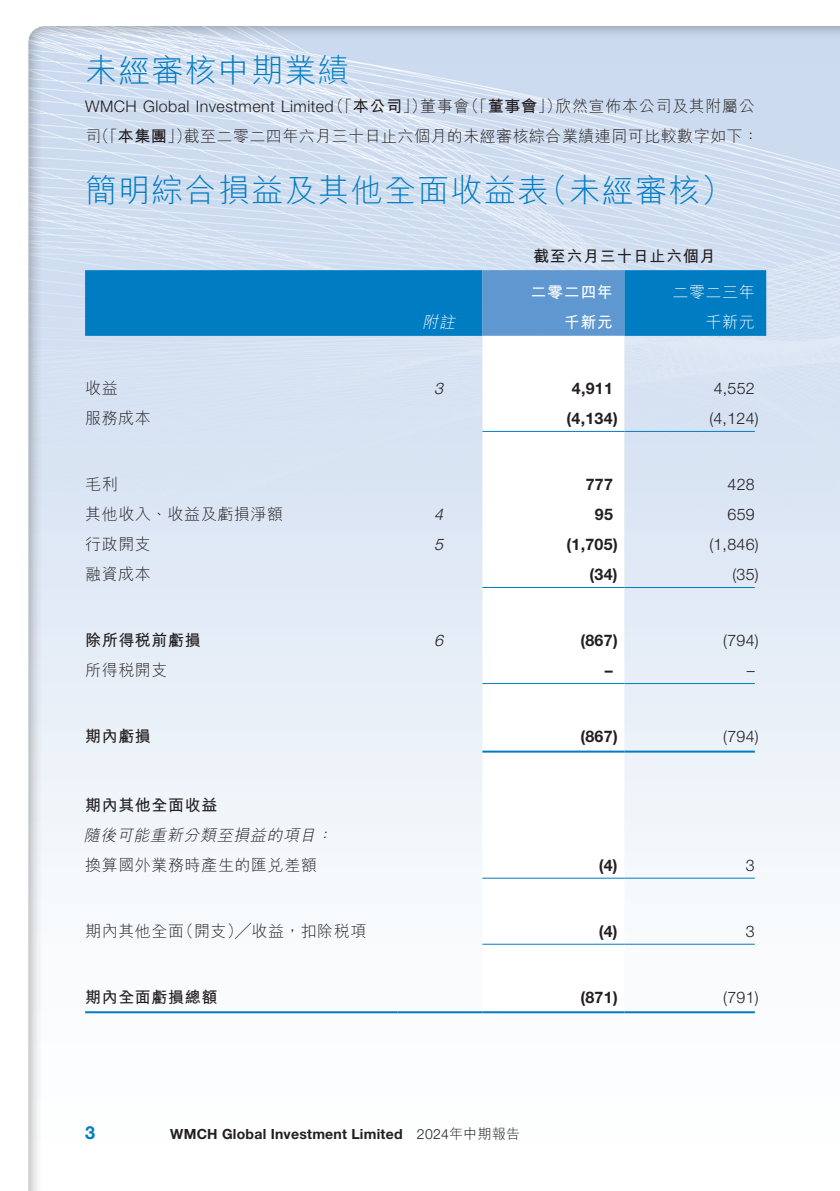
<style>
.page{position:relative;width:840px;height:1191px;background:#fff}
.page>*{position:absolute;margin:0;border:0;box-sizing:border-box;transform-origin:0 0}
._00_txt{font:300 32px "M Hei HK";letter-spacing:.035em;color:#007cc2}
.t1{font:700 18px "Helvetica Neue LT Std";color:#007cc2}
._00_txt-2{font:300 16px/30px "M Hei HK";letter-spacing:.025em;color:#231f20}
._50_Table_txt{font:300 16px "M Hei HK";letter-spacing:.035em;color:#231f20}
._50_Table_txt-2{font:700 16px "Helvetica Neue LT Std";letter-spacing:.015em;color:#231f20}
._50_Table_txt-3{font:300 16px "Helvetica Neue LT Std";letter-spacing:.015em;color:#231f20}
._50_Table_txt-4{font:700 16px "M Hei HK";letter-spacing:.035em;color:#231f20}
._50_Table_txt-5{font:italic 300 16px "M Hei HK";color:#231f20}
._50_Table_txt-6{font:300 16px "M Hei HK";letter-spacing:.035em;color:#fff}
._50_Table_txt-7{font:700 16px "M Hei HK";letter-spacing:.035em;color:#fff}
._50_Table_txt-8{font:italic 300 16px "Helvetica Neue LT Std";color:#231f20}
._50_Table_txt-9{font:italic 300 16px "M Hei HK";color:#fff}
.t2{font:700 14px "Helvetica Neue LT Std";letter-spacing:.015em;color:#231f20}
.t3{font:300 14px "M Hei HK";letter-spacing:.015em;color:#231f20}
.s1{font-weight:700}
.s2{font-family:"Helvetica Neue LT Std"}
</style>
<div class="page">
<div style="left:11px;top:25px;width:828px;height:1166px;background:#231f20;opacity:.5"></div>
<div style="left:85px;top:270px;width:680px;height:66px;background:#007cc2"></div>
<div style="left:482px;top:270px;width:142px;height:66px;background:#5f98d1"></div>
<svg style="left:482px;top:336px;width:142px;height:675px"></svg>
<hr style="left:482px;top:431px;width:142px;height:1px;background:#007cc2">
<hr style="left:624px;top:431px;width:130px;height:1px;background:#007cc2">
<hr style="left:482px;top:587px;width:142px;height:1px;background:#007cc2">
<hr style="left:624px;top:587px;width:130px;height:1px;background:#007cc2">
<hr style="left:482px;top:683px;width:142px;height:1px;background:#007cc2">
<hr style="left:624px;top:683px;width:130px;height:1px;background:#007cc2">
<hr style="left:482px;top:750px;width:142px;height:2px;background:#007cc2">
<hr style="left:624px;top:750px;width:130px;height:2px;background:#007cc2">
<hr style="left:482px;top:877px;width:142px;height:1px;background:#007cc2">
<hr style="left:624px;top:877px;width:130px;height:1px;background:#007cc2">
<hr style="left:482px;top:943px;width:142px;height:1px;background:#007cc2">
<hr style="left:624px;top:943px;width:130px;height:1px;background:#007cc2">
<hr style="left:85px;top:1011px;width:312px;height:2px;background:#007cc2">
<hr style="left:397px;top:1011px;width:85px;height:2px;background:#007cc2">
<hr style="left:482px;top:1011px;width:142px;height:2px;background:#007cc2">
<hr style="left:624px;top:1011px;width:130px;height:2px;background:#007cc2">
<p class="_00_txt" style="left:85px;top:54px;width:266px">未經審核中期業績</p>
<p class="_00_txt-2" style="left:463px;top:91px;width:100px">（「<span class="s1">董事會</span>」）</p>
<p class="_00_txt-2" style="left:328px;top:91px;width:100px">（「<span class="s1">本公司</span>」）</p>
<p class="_00_txt-2" style="left:555px;top:91px;width:201px">欣然宣佈本公司及其附屬公</p>
<p class="_00_txt-2" style="left:420px;top:91px;width:51px">董事會</p>
<p class="_00_txt-2" style="left:183px;top:91px;width:576px;text-indent:-98px"><span class="s2">WMCH Global Investment Limited<br></span>截至二零二四年六月三十日止六個月的未經審核綜合業績連同可比較數字如下：</p>
<p class="_00_txt-2" style="left:93px;top:121px;width:99px">（「<span class="s1">本集團</span>」）</p>
<p class="_00_txt-2" style="left:85px;top:121px;width:17px">司</p>
<p class="_00_txt" style="left:85px;top:174px;width:465px">簡明綜合損益及其他全面收益表</p>
<p class="_00_txt" style="left:536px;top:174px;width:198px">（未經審核(</p>
<p class="_50_Table_txt-4" style="left:533px;top:245px;width:183px">截至六月三十日止六個月</p>
<p class="_50_Table_txt-6" style="left:672px;top:284px;width:84px">二零二三年</p>
<p class="_50_Table_txt-7" style="left:530px;top:281px;width:84px">二零二四年</p>
<p class="_50_Table_txt-9" style="left:422px;top:314px;width:37px">附註</p>
<p class="_50_Table_txt-7" style="left:563px;top:311px;width:51px">千新元</p>
<p class="_50_Table_txt-6" style="left:705px;top:314px;width:51px">千新元</p>
<p class="_50_Table_txt" style="left:85px;top:380px;width:34px">收益</p>
<p class="_50_Table_txt-8" style="left:434px;top:378px;width:14px">3</p>
<p class="_50_Table_txt-2" style="left:571px;top:378px;width:43px">4,911</p>
<p class="_50_Table_txt-3" style="left:713px;top:378px;width:43px">4,552</p>
<p class="_50_Table_txt" style="left:85px;top:410px;width:67px">服務成本</p>
<p class="_50_Table_txt-2" style="left:566px;top:408px;width:53px">)4,134(</p>
<p class="_50_Table_txt-3" style="left:709px;top:408px;width:51px">)4,124(</p>
<p class="_50_Table_txt" style="left:85px;top:476px;width:34px">毛利</p>
<p class="_50_Table_txt-2" style="left:585px;top:474px;width:29px">777</p>
<p class="_50_Table_txt-3" style="left:727px;top:474px;width:29px">428</p>
<p class="_50_Table_txt" style="left:85px;top:506px;width:199px">其他收入、收益及虧損淨額</p>
<p class="_50_Table_txt-8" style="left:434px;top:504px;width:14px">4</p>
<p class="_50_Table_txt-2" style="left:594px;top:504px;width:20px">95</p>
<p class="_50_Table_txt-3" style="left:727px;top:504px;width:29px">659</p>
<p class="_50_Table_txt" style="left:85px;top:536px;width:67px">行政開支</p>
<p class="_50_Table_txt-8" style="left:434px;top:534px;width:14px">5</p>
<p class="_50_Table_txt-2" style="left:566px;top:534px;width:53px">)1,705(</p>
<p class="_50_Table_txt-3" style="left:709px;top:534px;width:51px">)1,846(</p>
<p class="_50_Table_txt" style="left:85px;top:566px;width:67px">融資成本</p>
<p class="_50_Table_txt-2" style="left:589px;top:564px;width:30px">)34(</p>
<p class="_50_Table_txt-3" style="left:732px;top:564px;width:28px">)35(</p>
<p class="_50_Table_txt-4" style="left:85px;top:628px;width:117px">除所得稅前虧損</p>
<p class="_50_Table_txt-8" style="left:434px;top:630px;width:14px">6</p>
<p class="_50_Table_txt-2" style="left:580px;top:630px;width:39px">)867(</p>
<p class="_50_Table_txt-3" style="left:722px;top:630px;width:37px">)794(</p>
<p class="_50_Table_txt" style="left:85px;top:662px;width:84px">所得稅開支</p>
<p class="_50_Table_txt-2" style="left:604px;top:660px;width:9px">–</p>
<p class="_50_Table_txt-3" style="left:746px;top:660px;width:9px">–</p>
<p class="_50_Table_txt-4" style="left:85px;top:724px;width:67px">期內虧損</p>
<p class="_50_Table_txt-2" style="left:580px;top:726px;width:39px">)867(</p>
<p class="_50_Table_txt-3" style="left:722px;top:726px;width:37px">)794(</p>
<p class="_50_Table_txt-4" style="left:85px;top:793px;width:134px">期內其他全面收益</p>
<p class="_50_Table_txt-5" style="left:84px;top:826px;width:237px">隨後可能重新分類至損益的項目</p>
<p class="_50_Table_txt-5" style="left:316px;top:826px;width:21px">：</p>
<p class="_50_Table_txt" style="left:85px;top:856px;width:233px">換算國外業務時產生的匯兌差額</p>
<p class="_50_Table_txt-2" style="left:598px;top:855px;width:20px">(4)</p>
<p class="_50_Table_txt-3" style="left:745px;top:855px;width:10px">3</p>
<p class="_50_Table_txt" style="left:178px;top:922px;width:190px">（開支）╱收益，扣除稅項</p>
<p class="_50_Table_txt" style="left:85px;top:922px;width:100px">期內其他全面</p>
<p class="_50_Table_txt-2" style="left:598px;top:921px;width:20px">(4)</p>
<p class="_50_Table_txt-3" style="left:745px;top:921px;width:10px">3</p>
<p class="_50_Table_txt-4" style="left:85px;top:985px;width:134px">期內全面虧損總額</p>
<p class="_50_Table_txt-2" style="left:580px;top:987px;width:39px">)871(</p>
<p class="_50_Table_txt-3" style="left:722px;top:987px;width:37px">)791(</p>
<p class="t1" style="left:85px;top:1121px;width:12px">3</p>
<p class="t2" style="left:170px;top:1125px;width:234px">WMCH Global Investment Limited</p>
<p class="t3" style="left:416px;top:1126px;width:105px"><span class="s2">2024</span>年中期報告</p>
</div>
